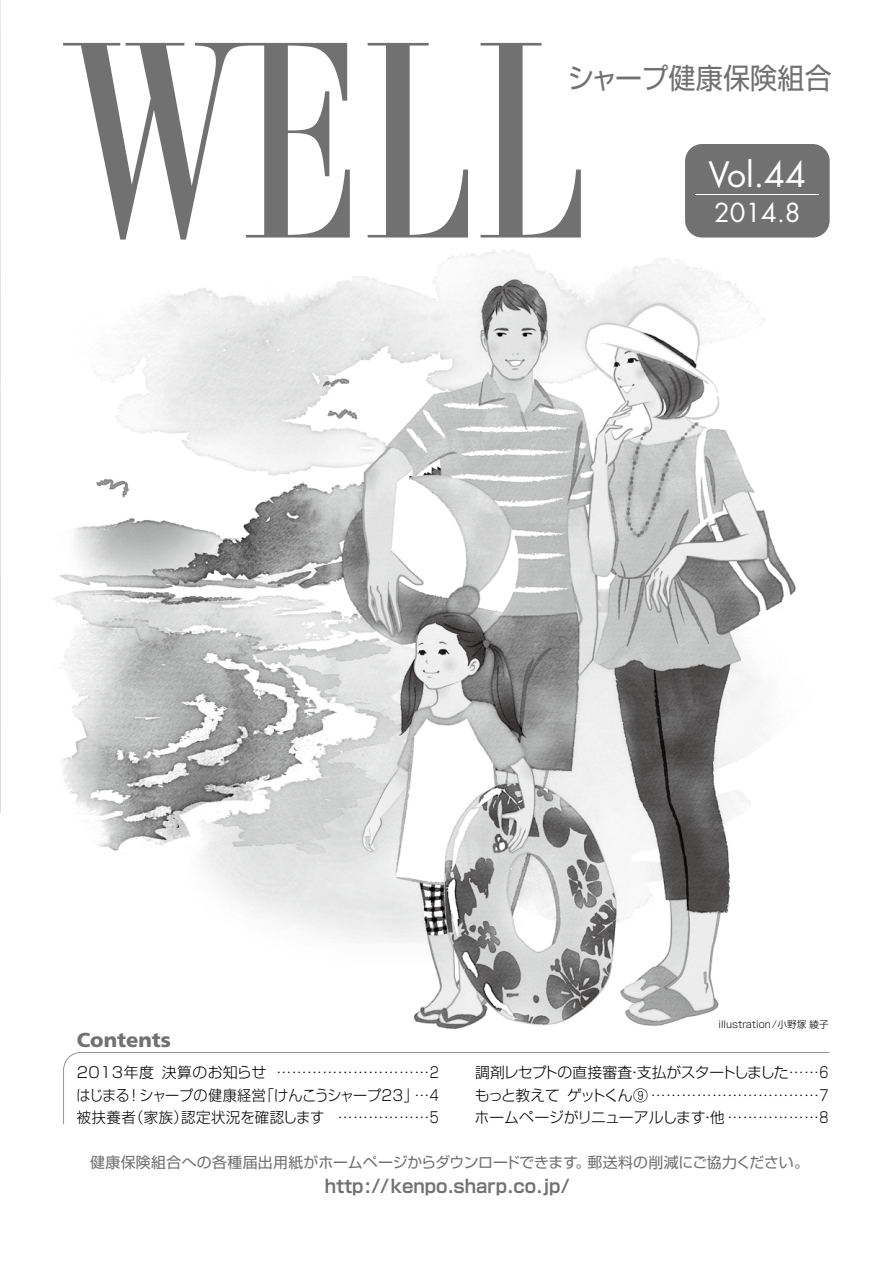
<style>
.page{position:relative;width:893px;height:1263px;background:#fff}
.page>*{position:absolute;margin:0;border:0;box-sizing:border-box;transform-origin:0 0}
.t1{font:34.05px "Futura Std";color:#fff}
.t2{font:28.65px "Shin Go Pro Regular 90 pv RKSJ H";letter-spacing:.01em;color:#727171;scale:.94 1}
.t3{font:25.5px "Futura Std";color:#fff}
.t4{font:900 20.25px "Frutiger LT Std";color:#727171}
.t5{font:18px "Shin Go Pro De Bold 90 pv RKSJ H";color:#727171}
.t6{font:14.85px/22.4px "Shin Go Pro Light 90 pv RKSJ H";letter-spacing:-.005em;color:#000;text-align:right}
.t7{font:14.85px/22.4px "Shin Go Pro Light 90 pv RKSJ H";letter-spacing:.015em;color:#000}
.t8{font:14.85px "Shin Go Pro Regular 90 pv RKSJ H";letter-spacing:-.005em;color:#727171}
.t9{font:9.6px "Shin Go Pro Light 90 pv RKSJ H";color:#000}
</style>
<div class="page">
<img style="left:0;top:143px;width:1px;height:670px">
<img style="left:0;top:0;width:1px;height:143px">
<img style="left:52px;top:235px;width:778px;height:818px">
<svg style="left:63px;top:43px;width:287px;height:197px"></svg>
<svg style="left:368px;top:43px;width:100px;height:194px"></svg>
<svg style="left:481px;top:43px;width:100px;height:194px"></svg>
<div style="left:685px;top:144px;width:145px;height:94px;background:#727171;border-radius:17px"></div>
<hr style="left:695px;top:194px;width:124px;height:1px;background:#fff">
<img style="left:75px;top:1029px;width:98px;height:23px">
<svg style="left:63px;top:1052px;width:766px;height:72px"></svg>
<h2 class="t2" style="left:567px;top:55px;width:283px">シャープ健康保険組合</h2>
<h1 class="t1" style="left:708px;top:152px;width:99px">Vol.44</h1>
<h3 class="t3" style="left:714px;top:197px;width:88px">2014.8</h3>
<p class="t9" style="left:719px;top:1016px;width:111px">illustration /小野塚 綾子</p>
<h3 class="t4" style="left:77px;top:1028px;width:96px">Contents</h3>
<p class="t7" style="left:76px;top:1060px;width:343px">2013年度決算のお知らせ<br>はじまる！シャープの健康経営「けんこうシャープ23」被扶養者（家族）認定状況を確認します</p>
<p class="t6" style="left:277px;top:1060px;width:164px">…………………………2 …4<br>………………5</p>
<p class="t6" style="left:474px;top:1060px;width:356px;text-align:justify">調剤レセプトの直接審査・支払がスタートしました……6もっと教えてゲットくん⑨ ……………………………7ホームページがリニューアルします・他 ………………8</p>
<p class="t8" style="left:90px;top:1150px;width:720px">健康保険組合への各種届出用紙がホームページからダウンロードできます。郵送料の削減にご協力ください。</p>
<p class="t5" style="left:325px;top:1171px;width:247px">http://kenpo.sharp.co.jp/</p>
</div>
